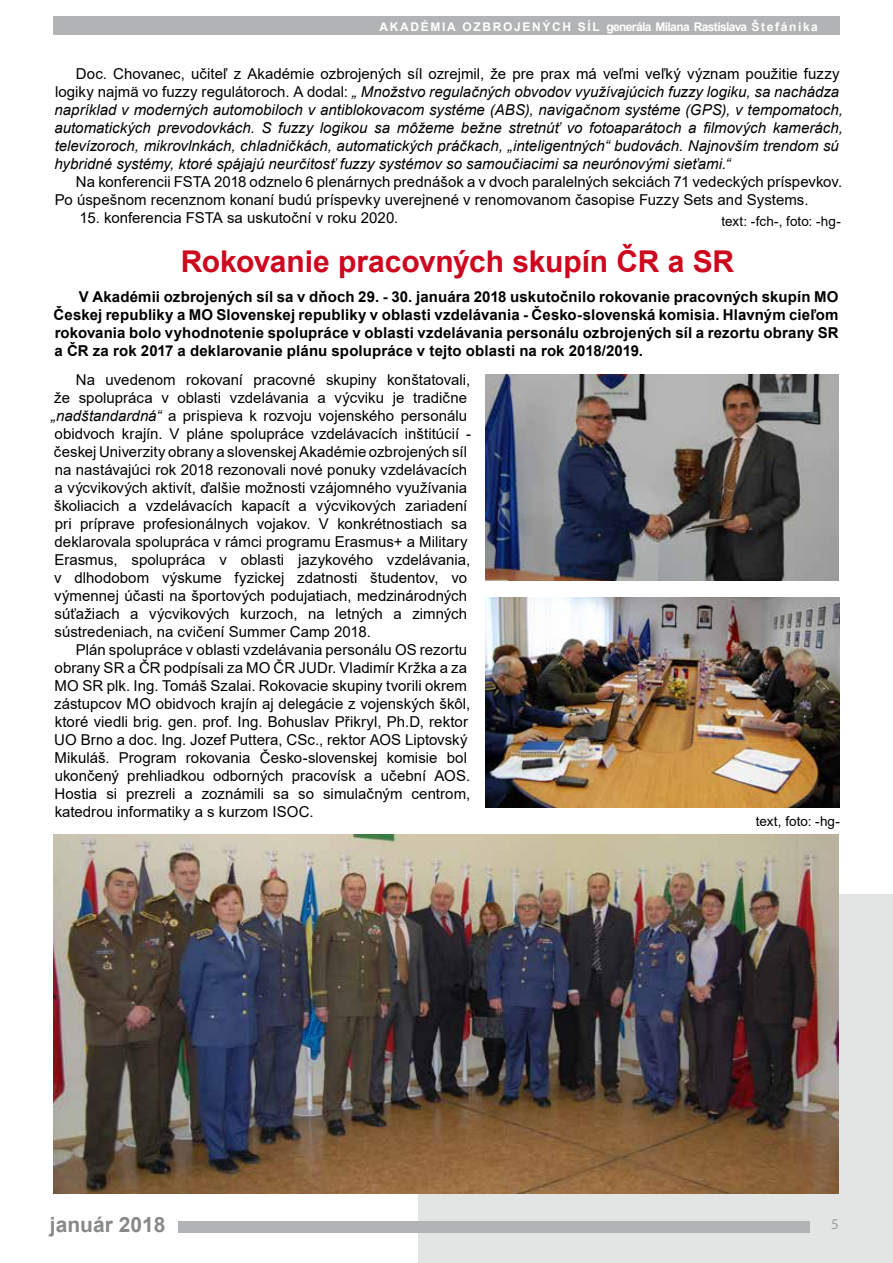
<style>
.page{position:relative;width:893px;height:1263px;background:#fff}
.page>*{position:absolute;margin:0;border:0;box-sizing:border-box;transform-origin:0 0}
.t1{font:700 30px "Arial";letter-spacing:-.005em;color:#cd071e}
.t2{font:700 21px "Arial";color:#87888a}
.t3{font:15px/18px "Arial";color:#000}
.t4{font:italic 15px/18px "Arial";color:#000}
.t5{font:700 15px/18px "Arial";letter-spacing:.01em;color:#000;text-align:justify}
.t6{font:15px "Myriad Pro";color:#58585a}
.t7{font:13.5px "Arial";color:#000}
.t8{font:700 12px "Arial";letter-spacing:-.055em;color:#fff}
.s1{font-style:normal}
.s2{font-style:italic}
</style>
<div class="page">
<div style="left:418px;top:894px;width:475px;height:369px;background:#e3e4e4"></div>
<div style="left:53px;top:16px;width:787px;height:19px;background:#b1b3b4"></div>
<div style="left:179px;top:1221px;width:631px;height:11px;background:#b1b3b4"></div>
<img style="left:485px;top:597px;width:355px;height:210px">
<img style="left:485px;top:374px;width:354px;height:207px">
<img style="left:53px;top:835px;width:786px;height:359px">
<p class="t8" style="left:380px;top:18px;width:440px">A K A D É M I A O Z B R O J E N Ý C H S Í L generála Milana Rastislava Š t e f á n i k a</p>
<p class="t4" style="left:54px;top:65px;width:790px;text-indent:21px"><span class="s1">Doc. Chovanec, učiteľ z Akadémie ozbrojených síl ozrejmil, že pre prax má veľmi veľký význam použitie fuzzy logiky najmä vo fuzzy regulátoroch. A dodal:</span> „ Množstvo regulačných obvodov využívajúcich fuzzy logiku, sa nachádza napríklad v moderných automobiloch v antiblokovacom systéme (ABS), navigačnom systéme (GPS), v tempomatoch, automatických prevodovkách. S fuzzy logikou sa môžeme bežne stretnúť vo fotoaparátoch a filmových kamerách, televízoroch, mikrovlnkách, chladničkách, automatických práčkach, „inteligentných“ budovách. Najnovším trendom sú hybridné systémy, ktoré spájajú neurčitosť fuzzy systémov so samoučiacimi sa neurónovými sieťami.“</p>
<p class="t3" style="left:55px;top:173px;width:789px;text-indent:21px">Na konferencii FSTA 2018 odznelo 6 plenárnych prednášok a v dvoch paralelných sekciách 71 vedeckých príspevkov.<br>Po úspešnom recenznom konaní budú príspevky uverejnené v renomovanom časopise Fuzzy Sets and Systems.</p>
<p class="t3" style="left:80px;top:209px;width:320px">15. konferencia FSTA sa uskutoční v roku 2020.</p>
<p class="t7" style="left:721px;top:212px;width:121px">text: -fch-, foto: -hg-</p>
<h1 class="t1" style="left:181px;top:241px;width:555px">Rokovanie pracovných skupín ČR a SR</h1>
<p class="t5" style="left:54px;top:288px;width:786px;text-indent:25px">V Akadémii ozbrojených síl sa v dňoch 29. - 30. januára 2018 uskutočnilo rokovanie pracovných skupín MO Českej republiky a MO Slovenskej republiky v oblasti vzdelávania - Česko-slovenská komisia. Hlavným cieľom rokovania bolo vyhodnotenie spolupráce v oblasti vzdelávania personálu ozbrojených síl a rezortu obrany SR a ČR za rok 2017 a deklarovanie plánu spolupráce v tejto oblasti na rok 2018/2019.</p>
<p class="t3" style="left:51px;top:371px;width:422px;text-indent:25px">Na uvedenom rokovaní pracovné skupiny konštatovali, že spolupráca v oblasti vzdelávania a výcviku je tradične <span class="s2">„nadštandardná“</span> a prispieva k rozvoju vojenského personálu obidvoch krajín. V pláne spolupráce vzdelávacích inštitúcií - českej Univerzity obrany a slovenskej Akadémie ozbrojených síl na nastávajúci rok 2018 rezonovali nové ponuky vzdelávacích a výcvikových aktivít, ďalšie možnosti vzájomného využívania školiacich a vzdelávacích kapacít a výcvikových zariadení pri príprave profesionálnych vojakov. V konkrétnostiach sa deklarovala spolupráca v rámci programu Erasmus+ a Military Erasmus, spolupráca v oblasti jazykového vzdelávania, v dlhodobom výskume fyzickej zdatnosti študentov, vo výmennej účasti na športových podujatiach, medzinárodných súťažiach a výcvikových kurzoch, na letných a zimných sústredeniach, na cvičení Summer Camp 2018.</p>
<p class="t3" style="left:54px;top:641px;width:418px;text-indent:22px">Plán spolupráce v oblasti vzdelávania personálu OS rezortu obrany SR a ČR podpísali za MO ČR JUDr. Vladimír Kržka a za MO SR plk. Ing. Tomáš Szalai. Rokovacie skupiny tvorili okrem zástupcov MO obidvoch krajín aj delegácie z vojenských škôl, ktoré viedli brig. gen. prof. Ing. Bohuslav Přikryl, Ph.D, rektor UO Brno a doc. Ing. Jozef Puttera, CSc., rektor AOS Liptovský Mikuláš. Program rokovania Česko-slovenskej komisie bol ukončený prehliadkou odborných pracovísk a učební AOS.<br>Hostia si prezreli a zoznámili sa so simulačným centrom, katedrou informatiky a s kurzom ISOC.</p>
<p class="t7" style="left:756px;top:812px;width:86px">text, foto: -hg-</p>
<h2 class="t2" style="left:50px;top:1210px;width:117px">január 2018</h2>
<p class="t6" style="left:831px;top:1215px;width:9px">5</p>
</div>
